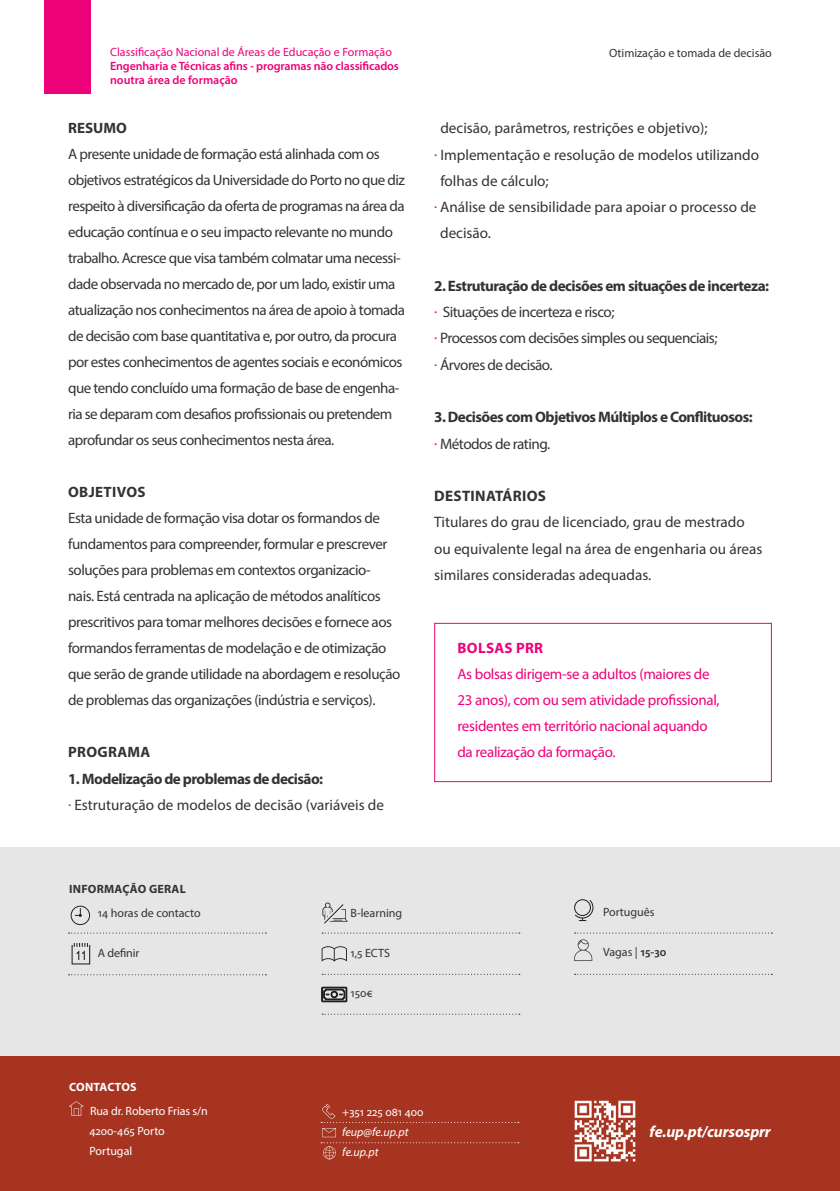
<style>
.page{position:relative;width:840px;height:1191px;background:#fff}
.page>*{position:absolute;margin:0;border:0;box-sizing:border-box;transform-origin:0 0}
.Texto_parágrafo{font:italic 700 16px "Myriad Pro";letter-spacing:-.01em;color:#fff}
.t1{font:15.2px/26.2px "Myriad Pro";color:#333}
.t2{font:700 15.2px "Myriad Pro";letter-spacing:-.035em;color:#333}
.t3{font:15.2px "Myriad Pro";letter-spacing:-.035em;color:#333}
.t4{font:15px/26px "Myriad Pro";letter-spacing:-.035em;color:#333}
.t5{font:15px/26px "Myriad Pro";letter-spacing:-.02em;color:#ed0279}
.t6{font:700 15px "Myriad Pro";letter-spacing:.02em;color:#333}
.t7{font:700 15px "Myriad Pro";letter-spacing:.02em;color:#ed0279}
.Texto_parágrafo-2{font:12px "Myriad Pro";color:#333}
.t8{font:600 12px/14px "Myriad Pro";letter-spacing:-.01em;color:#ed0279}
.Texto_parágrafo-3{font:12px/20px "Myriad Pro";color:#fff}
.t9{font:12px "Myriad Pro";color:#ed0279}
.Texto_parágrafo-4{font:italic 12px "Myriad Pro";color:#fff}
.Texto_parágrafo-5{font:700 12px "Myriad Pro";letter-spacing:.02em;color:#333}
.Texto_parágrafo-6{font:700 12px "Myriad Pro";letter-spacing:.005em;color:#fff}
.s1{font-weight:700}
.s2{font-weight:600}
</style>
<div class="page">
<div style="left:44px;top:0;width:47px;height:93px;background:#ed0279"></div>
<div style="left:0;top:846px;width:839px;height:219px;background:#e6e6e6"></div>
<div style="left:0;top:1056px;width:839px;height:135px;background:#a73420"></div>
<svg style="left:321px;top:946px;width:26px;height:15px"></svg>
<svg style="left:71px;top:905px;width:19px;height:20px"></svg>
<svg style="left:69px;top:932px;width:197px;height:1px"></svg>
<svg style="left:322px;top:932px;width:197px;height:1px"></svg>
<svg style="left:574px;top:932px;width:198px;height:1px"></svg>
<svg style="left:322px;top:973px;width:195px;height:1px"></svg>
<svg style="left:574px;top:973px;width:198px;height:1px"></svg>
<svg style="left:322px;top:1013px;width:197px;height:1px"></svg>
<svg style="left:69px;top:974px;width:197px;height:1px"></svg>
<svg style="left:574px;top:899px;width:19px;height:22px"></svg>
<svg style="left:321px;top:987px;width:26px;height:15px"></svg>
<svg style="left:72px;top:943px;width:18px;height:21px"></svg>
<svg style="left:69px;top:1101px;width:15px;height:14px"></svg>
<svg style="left:574px;top:939px;width:18px;height:22px"></svg>
<img style="left:574px;top:1100px;width:62px;height:62px">
<svg style="left:321px;top:1104px;width:197px;height:55px"></svg>
<div style="left:434px;top:623px;width:337px;height:159px;border:1px solid #ed0279"></div>
<svg style="left:322px;top:902px;width:25px;height:22px"></svg>
<p class="t9" style="left:110px;top:45px;width:283px">Classificação Nacional de Áreas de Educação e Formação</p>
<p class="Texto_parágrafo-2" style="left:608px;top:46px;width:164px">Otimização e tomada de decisão</p>
<p class="t8" style="left:110px;top:59px;width:290px">Engenharia e Técnicas afins - programas não classificados noutra área de formação</p>
<p class="t4" style="left:68px;top:115px;width:338px"><span class="s1">RESUMO<br></span>A presente unidade de formação está alinhada com os objetivos estratégicos da Universidade do Porto no que diz respeito à diversificação da oferta de programas na área da educação contínua e o seu impacto relevante no mundo trabalho. Acresce que visa também colmatar uma necessi&shy;dade observada no mercado de, por um lado, existir uma atualização nos conhecimentos na área de apoio à tomada de decisão com base quantitativa e, por outro, da procura por estes conhecimentos de agentes sociais e económicos que tendo concluído uma formação de base de engenha&shy;ria se deparam com desafios profissionais ou pretendem aprofundar os seus conhecimentos nesta área.</p>
<p class="t6" style="left:68px;top:482px;width:79px">OBJETIVOS</p>
<p class="t4" style="left:68px;top:505px;width:334px">Esta unidade de formação visa dotar os formandos de fundamentos para compreender, formular e prescrever soluções para problemas em contextos organizacio&shy;nais. Está centrada na aplicação de métodos analíticos prescritivos para tomar melhores decisões e fornece aos formandos ferramentas de modelação e de otimização que serão de grande utilidade na abordagem e resolução de problemas das organizações (indústria e serviços).</p>
<p class="t6" style="left:68px;top:742px;width:83px">PROGRAMA</p>
<p class="t2" style="left:68px;top:768px;width:256px">1. Modelização de problemas de decisão:</p>
<p class="t1" style="left:68px;top:791px;width:317px"><sup>.</sup> Estruturação de modelos de decisão (variáveis de</p>
<p class="Texto_parágrafo-5" style="left:69px;top:881px;width:118px">INFORMAÇÃO GERAL</p>
<p class="Texto_parágrafo-2" style="left:98px;top:905px;width:104px">14 horas de contacto</p>
<p class="Texto_parágrafo-2" style="left:98px;top:945px;width:43px">A definir</p>
<p class="Texto_parágrafo-2" style="left:350px;top:905px;width:53px">B-learning</p>
<p class="Texto_parágrafo-2" style="left:350px;top:945px;width:41px">1,5 ECTS</p>
<p class="Texto_parágrafo-2" style="left:350px;top:985px;width:24px">150€</p>
<p class="t1" style="left:440px;top:115px;width:268px">decisão, parâmetros, restrições e objetivo);</p>
<p class="t1" style="left:440px;top:141px;width:320px;text-indent:-6px"><sup>.</sup> Implementação e resolução de modelos utilizando folhas de cálculo;</p>
<p class="t1" style="left:440px;top:194px;width:318px;text-indent:-6px"><sup>.</sup> Análise de sensibilidade para apoiar o processo de decisão.</p>
<p class="t2" style="left:434px;top:276px;width:336px">2. Estruturação de decisões em situações de incerteza:</p>
<p class="t3" style="left:434px;top:303px;width:182px"><sup>.</sup> Situações de incerteza e risco;</p>
<p class="t3" style="left:434px;top:329px;width:285px"><sup>.</sup> Processos com decisões simples ou sequenciais;</p>
<p class="t3" style="left:434px;top:355px;width:120px"><sup>.</sup> Árvores de decisão.</p>
<p class="t2" style="left:434px;top:407px;width:320px">3. Decisões com Objetivos Múltiplos e Conflituosos:</p>
<p class="t3" style="left:434px;top:434px;width:117px"><sup>.</sup> Métodos de rating.</p>
<p class="t1" style="left:434px;top:482px;width:329px"><span class="s1">DESTINATÁRIOS<br></span>Titulares do grau de licenciado, grau de mestrado ou equivalente legal na área de engenharia ou áreas similares consideradas adequadas.</p>
<p class="t7" style="left:457px;top:638px;width:87px">BOLSAS PRR</p>
<p class="t5" style="left:457px;top:661px;width:263px">As bolsas dirigem-se a adultos (maiores de 23 anos), com ou sem atividade profissional, residentes em território nacional aquando da realização da formação.</p>
<p class="Texto_parágrafo-2" style="left:602px;top:904px;width:53px">Português</p>
<p class="Texto_parágrafo-2" style="left:602px;top:944px;width:65px">Vagas | <span class="s2">15-30</span></p>
<p class="Texto_parágrafo-6" style="left:69px;top:1079px;width:69px">CONTACTOS</p>
<p class="Texto_parágrafo-3" style="left:89px;top:1101px;width:120px">Rua dr. Roberto Frias s/n<br>4200-465 Porto</p>
<p class="Texto_parágrafo-3" style="left:89px;top:1141px;width:44px">Portugal</p>
<p class="Texto_parágrafo-3" style="left:342px;top:1101px;width:83px">+351 225 081 400</p>
<p class="Texto_parágrafo-4" style="left:342px;top:1124px;width:68px">feup@fe.up.pt</p>
<p class="Texto_parágrafo-4" style="left:342px;top:1144px;width:38px">fe.up.pt</p>
<p class="Texto_parágrafo" style="left:649px;top:1121px;width:123px">fe.up.pt/cursosprr</p>
</div>
